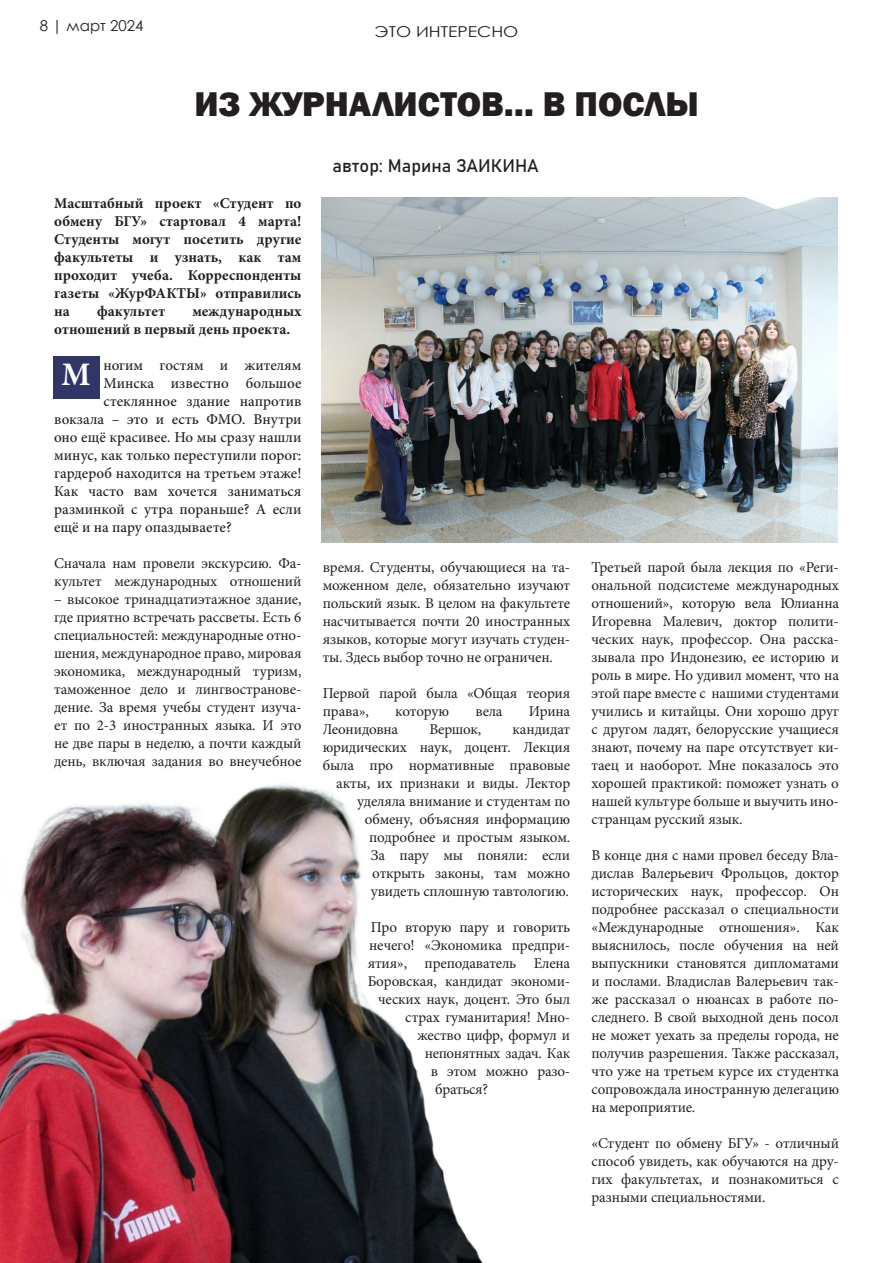
<style>
.page{position:relative;width:893px;height:1263px;background:#fff}
.page>*{position:absolute;margin:0;border:0;box-sizing:border-box;transform-origin:0 0}
.Стиль_абзаца_1{font:800 35.25px "Franklin Gothic";color:#231f20}
.текст_основа{font:700 32.85px "Minion Pro";color:#fff}
.АВТОР{font:18px "Bahnschrift";color:#231f20}
.текст_основа-2{font:15px/18px "Minion Pro";letter-spacing:-.01em;color:#231f20;text-align:justify}
.текст_основа-3{font:500 15px "Minion Pro";color:#231f20}
.текст_основа-4{font:700 15px/18px "Minion Pro";color:#231f20;text-align:justify}
.RUBRICA{font:15px "Century Gothic";color:#231f20;scale:1.16 1}
.RUBRICA-2{font:15px "Century Gothic";color:#231f20}
</style>
<div class="page">
<img style="left:321px;top:198px;width:517px;height:344px">
<img style="left:0;top:784px;width:483px;height:479px">
<div style="left:53px;top:356px;width:46px;height:43px;background:#313666"></div>
<p class="RUBRICA-2" style="left:40px;top:15px;width:105px">8 | март 2024</p>
<p class="RUBRICA" style="left:375px;top:21px;width:125px">ЭТО ИНТЕРЕСНО</p>
<p class="Стиль_абзаца_1" style="left:194px;top:81px;width:506px">ИЗ ЖУРНАЛИСТОВ… В ПОСЛЫ</p>
<p class="текст_основа-4" style="left:54px;top:194px;width:249px">Масштабный проект «Студент по обмену БГУ» стартовал 4 марта!<br>Студенты могут посетить другие факультеты и узнать, как там проходит учеба. Корреспонденты газеты «ЖурФАКТЫ» отправились на</p>
<p class="текст_основа-4" style="left:97px;top:302px;width:70px">факультет</p>
<p class="текст_основа-4" style="left:54px;top:302px;width:249px;text-indent:138px">международных отношений в первый день проекта.</p>
<p class="текст_основа-3" style="left:103px;top:355px;width:200px">ногим гостям и жителям</p>
<p class="текст_основа-3" style="left:103px;top:373px;width:200px">Минска известно большое</p>
<p class="текст_основа-3" style="left:103px;top:391px;width:200px">стеклянное здание напротив</p>
<p class="текст_основа-3" style="left:54px;top:409px;width:249px">вокзала – это и есть ФМО. Внутри</p>
<p class="текст_основа-3" style="left:54px;top:427px;width:249px">оно ещё красивее. Но мы сразу нашли</p>
<p class="текст_основа-3" style="left:54px;top:445px;width:249px">минус, как только переступили порог:</p>
<p class="текст_основа-3" style="left:54px;top:463px;width:249px">гардероб находится на третьем этаже!</p>
<p class="текст_основа-3" style="left:54px;top:481px;width:249px">Как часто вам хочется заниматься</p>
<p class="текст_основа-3" style="left:54px;top:499px;width:249px">разминкой с утра пораньше? А если</p>
<p class="текст_основа-3" style="left:54px;top:517px;width:179px">ещё и на пару опаздываете?</p>
<p class="текст_основа-2" style="left:54px;top:554px;width:249px">Сначала нам провели экскурсию. Фа&shy;культет международных отношений</p>
<p class="текст_основа-2" style="left:54px;top:590px;width:249px">– высокое тринадцатиэтажное здание, где приятно встречать рассветы. Есть 6 специальностей: международные отно&shy;шения, международное право, мировая экономика, международный туризм, таможенное дело и лингвостранове&shy;дение. За время учебы студент изуча&shy;ет по 2-3 иностранных языка. И это не две пары в неделю, а почти каждый день, включая задания во внеучебное</p>
<p class="текст_основа" style="left:61px;top:352px;width:31px">М</p>
<p class="АВТОР" style="left:333px;top:152px;width:208px">автор: Марина ЗАИКИНА</p>
<p class="текст_основа-2" style="left:323px;top:558px;width:249px">время. Студенты, обучающиеся на та&shy;моженном деле, обязательно изучают польский язык. В целом на факультете насчитывается почти 20 иностранных языков, которые могут изучать студен&shy;ты. Здесь выбор точно не ограничен.</p>
<p class="текст_основа-2" style="left:323px;top:684px;width:249px">Первой парой была «Общая теория права»,</p>
<p class="текст_основа-2" style="left:395px;top:702px;width:55px">которую</p>
<p class="текст_основа-2" style="left:475px;top:702px;width:29px">вела</p>
<p class="текст_основа-2" style="left:529px;top:702px;width:43px">Ирина</p>
<p class="текст_основа-2" style="left:323px;top:720px;width:77px">Леонидовна</p>
<p class="текст_основа-2" style="left:429px;top:720px;width:53px">Вершок,</p>
<p class="текст_основа-2" style="left:323px;top:720px;width:249px;text-align:right">кандидат<br>юридических наук, доцент. Лекция была про нормативные правовые акты, их признаки и виды. Лектор уделяла внимание и студентам по обмену, объясняя информацию подробнее и простым языком.<br>За пару мы поняли: если открыть законы, там можно увидеть сплошную тавтологию.</p>
<p class="текст_основа-2" style="left:371px;top:918px;width:201px">Про вторую пару и говорить</p>
<p class="текст_основа-2" style="left:369px;top:936px;width:202px">нечего! «Экономика предпри-</p>
<p class="текст_основа-2" style="left:368px;top:954px;width:204px">ятия», преподаватель Елена</p>
<p class="текст_основа-2" style="left:368px;top:972px;width:204px">Боровская, кандидат экономи-</p>
<p class="текст_основа-2" style="left:378px;top:990px;width:193px">ческих наук, доцент. Это был</p>
<p class="текст_основа-2" style="left:405px;top:1008px;width:166px">страх гуманитария! Мно-</p>
<p class="текст_основа-2" style="left:417px;top:1026px;width:154px">жество цифр, формул и</p>
<p class="текст_основа-2" style="left:425px;top:1044px;width:147px">непонятных задач. Как</p>
<p class="текст_основа-2" style="left:431px;top:1062px;width:141px">в этом можно разо-</p>
<p class="текст_основа-2" style="left:435px;top:1080px;width:54px">браться?</p>
<p class="текст_основа-2" style="left:591px;top:558px;width:249px">Третьей парой была лекция по «Реги&shy;ональной подсистеме международных отношений», которую вела Юлианна Игоревна Малевич, доктор полити&shy;ческих наук, профессор. Она расска&shy;зывала про Индонезию, ее историю и роль в мире. Но удивил момент, что на этой паре вместе с нашими студентами учились и китайцы. Они хорошо друг с другом ладят, белорусские учащиеся знают, почему на паре отсутствует ки&shy;таец и наоборот. Мне показалось это хорошей практикой: поможет узнать о нашей культуре больше и выучить ино&shy;странцам русский язык.</p>
<p class="текст_основа-2" style="left:591px;top:846px;width:249px">В конце дня с нами провел беседу Вла&shy;дислав Валерьевич Фрольцов, доктор исторических наук, профессор. Он подробнее рассказал о специальности «Международные отношения». Как выяснилось, после обучения на ней выпускники становятся дипломатами и послами. Владислав Валерьевич так&shy;же рассказал о нюансах в работе по&shy;следнего. В свой выходной день посол не может уехать за пределы города, не получив разрешения. Также рассказал, что уже на третьем курсе их студентка сопровождала иностранную делегацию на мероприятие.</p>
<p class="текст_основа-2" style="left:591px;top:1134px;width:249px">«Студент по обмену БГУ» - отличный способ увидеть, как обучаются на дру&shy;гих факультетах, и познакомиться с разными специальностями.</p>
</div>
